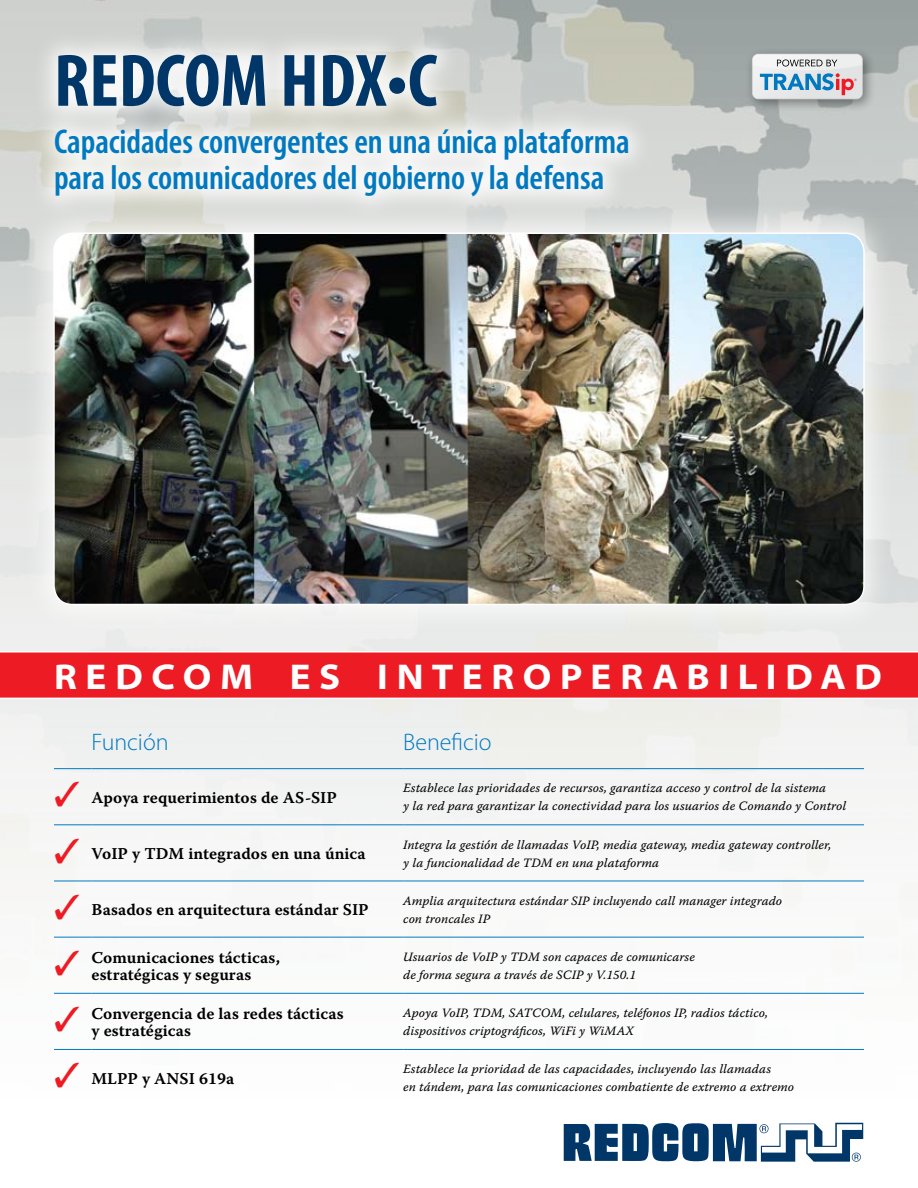
<style>
.page{position:relative;width:918px;height:1188px;background:#fff}
.page>*{position:absolute;margin:0;border:0;box-sizing:border-box;transform-origin:0 0}
.t1{font:700 condensed 75px "Myriad Pro";color:#003768}
.t2{font:700 semi-expanded 36px "Myriad Pro";letter-spacing:.235em;color:#fff}
.t3{font:600 condensed 34.5px/36px "Myriad Pro";letter-spacing:-.005em;color:#0079c1}
.t4{font:300 24px "Myriad Pro";color:#0079c1}
.t5{font:16.5px/16.5px "Warnock Pro Semibold Capt";color:#000;text-align:center}
.t6{font:12.75px/18px "Warnock Pro It Capt";color:#000}
.s1{color:#ed1c24}
</style>
<div class="page">
<img style="left:0;top:0;width:918px;height:1049px">
<div style="left:31px;top:27px;width:887px;height:151px;background:#fff;opacity:.85"></div>
<div style="left:28px;top:102px;width:882px;height:155px;background:#fff;opacity:.85"></div>
<div style="left:19px;top:198px;width:899px;height:469px;background:#fff;opacity:.75"></div>
<img style="left:54px;top:233px;width:810px;height:371px">
<div style="left:53px;top:232px;width:812px;height:373px;border:2px solid #fff;border-radius:19px"></div>
<svg style="left:0;top:651px;width:918px;height:48px;background:#ee2931"></svg>
<hr style="left:54px;top:768px;width:38px;height:1px;background:#0079c1">
<hr style="left:92px;top:768px;width:311px;height:1px;background:#0079c1">
<hr style="left:403px;top:768px;width:461px;height:1px;background:#0079c1">
<hr style="left:54px;top:825px;width:38px;height:1px;background:#0079c1">
<hr style="left:92px;top:825px;width:311px;height:1px;background:#0079c1">
<hr style="left:403px;top:825px;width:461px;height:1px;background:#0079c1">
<hr style="left:54px;top:881px;width:38px;height:1px;background:#0079c1">
<hr style="left:92px;top:881px;width:311px;height:1px;background:#0079c1">
<hr style="left:403px;top:881px;width:461px;height:1px;background:#0079c1">
<hr style="left:54px;top:937px;width:38px;height:1px;background:#0079c1">
<hr style="left:92px;top:937px;width:311px;height:1px;background:#0079c1">
<hr style="left:403px;top:937px;width:461px;height:1px;background:#0079c1">
<hr style="left:54px;top:993px;width:38px;height:1px;background:#0079c1">
<hr style="left:92px;top:993px;width:311px;height:1px;background:#0079c1">
<hr style="left:403px;top:993px;width:461px;height:1px;background:#0079c1">
<hr style="left:54px;top:1049px;width:38px;height:1px;background:#0079c1">
<hr style="left:92px;top:1049px;width:311px;height:1px;background:#0079c1">
<hr style="left:403px;top:1049px;width:461px;height:1px;background:#0079c1">
<svg style="left:564px;top:1123px;width:299px;height:39px"></svg>
<h1 class="t1" style="left:54px;top:39px;width:385px">REDCOM HDX•C</h1>
<h3 class="t3" style="left:54px;top:125px;width:577px">Capacidades convergentes en una única plataforma para los comunicadores del gobierno y la defensa</h3>
<h2 class="t2" style="left:54px;top:656px;width:829px">REDCOM ES INTEROPERABILIDAD</h2>
<h3 class="t4" style="left:92px;top:728px;width:79px">Función</h3>
<h3 class="t4" style="left:403px;top:728px;width:90px">Beneficio</h3>
<p class="t5" style="left:54px;top:789px;width:284px"><span class="s1">✓</span> Apoya requerimientos de AS-SIP</p>
<p class="t6" style="left:403px;top:779px;width:445px">Establece las prioridades de recursos, garantiza acceso y control de la sistema<br>y la red para garantizar la conectividad para los usuarios de Comando y Control</p>
<p class="t5" style="left:54px;top:845px;width:313px"><span class="s1">✓</span> VoIP y TDM integrados en una única</p>
<p class="t6" style="left:403px;top:835px;width:430px">Integra la gestión de llamadas VoIP, media gateway, media gateway controller, y la funcionalidad de TDM en una plataforma</p>
<p class="t5" style="left:54px;top:901px;width:316px"><span class="s1">✓</span> Basados en arquitectura estándar SIP</p>
<p class="t6" style="left:403px;top:891px;width:380px">Amplia arquitectura estándar SIP incluyendo call manager integrado con troncales IP</p>
<p class="t5" style="left:54px;top:949px;width:228px"><span class="s1">✓</span> Comunicaciones tácticas, estratégicas y seguras</p>
<p class="t6" style="left:403px;top:948px;width:293px">Usuarios de VoIP y TDM son capaces de comunicarse de forma segura a través de SCIP y V.150.1</p>
<p class="t5" style="left:92px;top:1005px;width:254px;text-align:left;text-indent:-38px"><span class="s1">✓</span> Convergencia de las redes tácticas y estratégicas</p>
<p class="t6" style="left:403px;top:1004px;width:366px">Apoya VoIP, TDM, SATCOM, celulares, teléfonos IP, radios táctico, dispositivos criptográficos, WiFi y WiMAX</p>
<p class="t5" style="left:54px;top:1070px;width:182px"><span class="s1">✓</span> MLPP y ANSI 619a</p>
<p class="t6" style="left:403px;top:1060px;width:393px">Establece la prioridad de las capacidades, incluyendo las llamadas<br>en tándem, para las comunicaciones combatiente de extremo a extremo</p>
</div>
